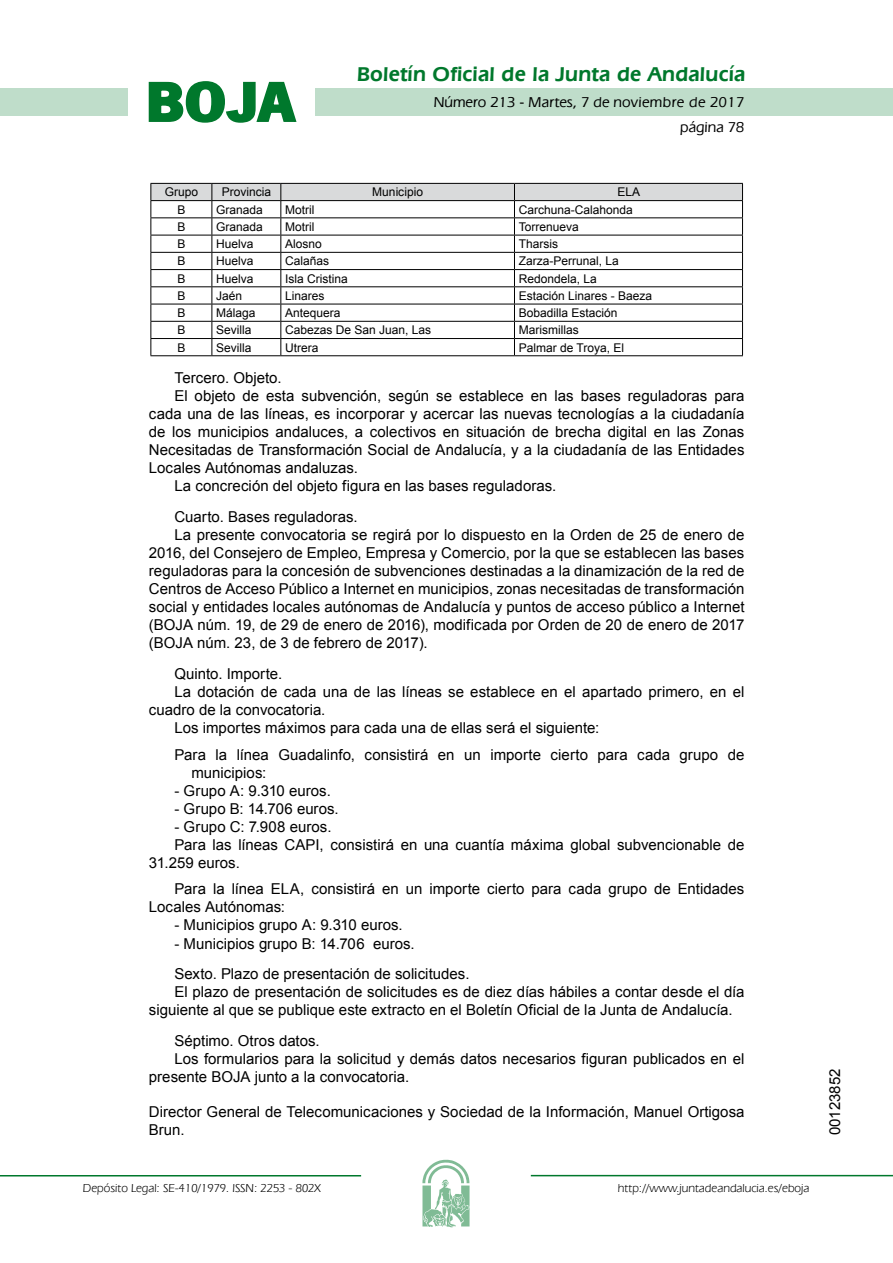
<style>
.page{position:relative;width:893px;height:1263px;background:#fff}
.page>*{position:absolute;margin:0;border:0;box-sizing:border-box;transform-origin:0 0}
.t1{font:700 57.75px "News Got T";color:#00782c;scale:1.14 1}
.t2{font:600 21px "Eras IT Cby BT";letter-spacing:.01em;color:#00782c}
.t3{font:15px/18px "Arial";color:#000}
.t4{font:500 15px/24.5px "Eras IT Cby BT";color:#000;text-align:right}
.t5{font:12px "Arial";color:#000}
.t6{font:12px "Eras IT Cby BT";color:#000}
</style>
<div class="page">
<div style="left:315px;top:88px;width:577px;height:28px;background:#bfddca"></div>
<div style="left:0;top:88px;width:128px;height:28px;background:#bfddca"></div>
<hr style="left:0;top:1175px;width:361px;height:2px;background:#00782c">
<svg style="left:422px;top:1159px;width:47px;height:68px"></svg>
<hr style="left:531px;top:1175px;width:361px;height:1px;background:#00782c">
<svg style="left:148px;top:81px;width:149px;height:42px"></svg>
<svg style="left:150px;top:183px;width:593px;height:172px"></svg>
<hr style="left:150px;top:355px;width:62px;height:1px;background:#000">
<hr style="left:212px;top:355px;width:69px;height:1px;background:#000">
<hr style="left:281px;top:355px;width:233px;height:1px;background:#000">
<hr style="left:514px;top:355px;width:229px;height:1px;background:#000">
<h1 class="t1" style="left:145px;top:68px;width:133px">BOJA</h1>
<h2 class="t2" style="left:357px;top:62px;width:390px">Boletín Oficial de la Junta de Andalucía</h2>
<p class="t4" style="left:434px;top:90px;width:312px">Número 213 - Martes, 7 de noviembre de 2017 página 78</p>
<p class="t5" style="left:165px;top:184px;width:35px">Grupo</p>
<p class="t5" style="left:222px;top:184px;width:51px">Provincia</p>
<p class="t5" style="left:372px;top:184px;width:52px">Municipio</p>
<p class="t5" style="left:617px;top:184px;width:24px">ELA</p>
<p class="t5" style="left:177px;top:202px;width:10px">B</p>
<p class="t5" style="left:216px;top:202px;width:48px">Granada</p>
<p class="t5" style="left:285px;top:202px;width:31px">Motril</p>
<p class="t5" style="left:518px;top:202px;width:116px">Carchuna-Calahonda</p>
<p class="t5" style="left:177px;top:219px;width:10px">B</p>
<p class="t5" style="left:216px;top:219px;width:48px">Granada</p>
<p class="t5" style="left:285px;top:219px;width:31px">Motril</p>
<p class="t5" style="left:518px;top:219px;width:62px">Torrenueva</p>
<p class="t5" style="left:177px;top:236px;width:10px">B</p>
<p class="t5" style="left:216px;top:236px;width:39px">Huelva</p>
<p class="t5" style="left:285px;top:236px;width:38px">Alosno</p>
<p class="t5" style="left:518px;top:236px;width:41px">Tharsis</p>
<p class="t5" style="left:177px;top:253px;width:10px">B</p>
<p class="t5" style="left:216px;top:253px;width:39px">Huelva</p>
<p class="t5" style="left:285px;top:253px;width:46px">Calañas</p>
<p class="t5" style="left:518px;top:253px;width:102px">Zarza-Perrunal, La</p>
<p class="t5" style="left:177px;top:270px;width:10px">B</p>
<p class="t5" style="left:216px;top:270px;width:39px">Huelva</p>
<p class="t5" style="left:285px;top:270px;width:64px">Isla Cristina</p>
<p class="t5" style="left:518px;top:270px;width:80px">Redondela, La</p>
<p class="t5" style="left:177px;top:288px;width:10px">B</p>
<p class="t5" style="left:216px;top:288px;width:28px">Jaén</p>
<p class="t5" style="left:285px;top:288px;width:41px">Linares</p>
<p class="t5" style="left:518px;top:288px;width:135px">Estación Linares - Baeza</p>
<p class="t5" style="left:177px;top:305px;width:10px">B</p>
<p class="t5" style="left:216px;top:305px;width:41px">Málaga</p>
<p class="t5" style="left:285px;top:305px;width:57px">Antequera</p>
<p class="t5" style="left:518px;top:305px;width:100px">Bobadilla Estación</p>
<p class="t5" style="left:177px;top:322px;width:10px">B</p>
<p class="t5" style="left:216px;top:322px;width:37px">Sevilla</p>
<p class="t5" style="left:285px;top:322px;width:148px">Cabezas De San Juan, Las</p>
<p class="t5" style="left:518px;top:322px;width:61px">Marismillas</p>
<p class="t5" style="left:177px;top:339px;width:10px">B</p>
<p class="t5" style="left:216px;top:339px;width:37px">Sevilla</p>
<p class="t5" style="left:285px;top:339px;width:35px">Utrera</p>
<p class="t5" style="left:518px;top:339px;width:107px">Palmar de Troya, El</p>
<p class="t3" style="left:174px;top:368px;width:109px">Tercero. Objeto.</p>
<p class="t3" style="left:174px;top:387px;width:571px">El objeto de esta subvención, según se establece en las bases reguladoras para</p>
<p class="t3" style="left:149px;top:405px;width:597px">cada una de las líneas, es incorporar y acercar las nuevas tecnologías a la ciudadanía</p>
<p class="t3" style="left:149px;top:423px;width:597px">de los municipios andaluces, a colectivos en situación de brecha digital en las Zonas</p>
<p class="t3" style="left:149px;top:441px;width:597px">Necesitadas de Transformación Social de Andalucía, y a la ciudadanía de las Entidades</p>
<p class="t3" style="left:149px;top:459px;width:210px">Locales Autónomas andaluzas.</p>
<p class="t3" style="left:174px;top:477px;width:383px">La concreción del objeto figura en las bases reguladoras.</p>
<p class="t3" style="left:174px;top:508px;width:185px">Cuarto. Bases reguladoras.</p>
<p class="t3" style="left:174px;top:526px;width:571px">La presente convocatoria se regirá por lo dispuesto en la Orden de 25 de enero de</p>
<p class="t3" style="left:149px;top:544px;width:597px">2016, del Consejero de Empleo, Empresa y Comercio, por la que se establecen las bases</p>
<p class="t3" style="left:149px;top:562px;width:597px">reguladoras para la concesión de subvenciones destinadas a la dinamización de la red de</p>
<p class="t3" style="left:149px;top:580px;width:597px">Centros de Acceso Público a Internet en municipios, zonas necesitadas de transformación</p>
<p class="t3" style="left:149px;top:598px;width:597px">social y entidades locales autónomas de Andalucía y puntos de acceso público a Internet</p>
<p class="t3" style="left:149px;top:616px;width:597px">(BOJA núm. 19, de 29 de enero de 2016), modificada por Orden de 20 de enero de 2017</p>
<p class="t3" style="left:149px;top:634px;width:280px">(BOJA núm. 23, de 3 de febrero de 2017).</p>
<p class="t3" style="left:174px;top:665px;width:109px">Quinto. Importe.</p>
<p class="t3" style="left:174px;top:683px;width:571px">La dotación de cada una de las líneas se establece en el apartado primero, en el</p>
<p class="t3" style="left:149px;top:701px;width:178px">cuadro de la convocatoria.</p>
<p class="t3" style="left:174px;top:719px;width:426px">Los importes máximos para cada una de ellas será el siguiente:</p>
<p class="t3" style="left:191px;top:745px;width:554px;text-indent:-17px">Para la línea Guadalinfo, consistirá en un importe cierto para cada grupo de municipios:</p>
<p class="t3" style="left:174px;top:782px;width:158px">- Grupo A: 9.310 euros.</p>
<p class="t3" style="left:174px;top:800px;width:166px">- Grupo B: 14.706 euros.</p>
<p class="t3" style="left:174px;top:818px;width:159px">- Grupo C: 7.908 euros.</p>
<p class="t3" style="left:174px;top:836px;width:571px">Para las líneas CAPI, consistirá en una cuantía máxima global subvencionable de</p>
<p class="t3" style="left:149px;top:854px;width:92px">31.259 euros.</p>
<p class="t3" style="left:149px;top:880px;width:597px;text-indent:26px">Para la línea ELA, consistirá en un importe cierto para cada grupo de Entidades<br>Locales Autónomas:</p>
<p class="t3" style="left:174px;top:916px;width:230px">- Municipios grupo A: 9.310 euros.</p>
<p class="t3" style="left:174px;top:928px;width:296px;line-height:30.8px">- Municipios grupo B: 14.706 euros.<br>Sexto. Plazo de presentación de solicitudes.</p>
<p class="t3" style="left:149px;top:983px;width:597px;text-indent:26px">El plazo de presentación de solicitudes es de diez días hábiles a contar desde el día siguiente al que se publique este extracto en el Boletín Oficial de la Junta de Andalucía.</p>
<p class="t3" style="left:174px;top:1032px;width:147px">Séptimo. Otros datos.</p>
<p class="t3" style="left:174px;top:1050px;width:571px">Los formularios para la solicitud y demás datos necesarios figuran publicados en el</p>
<p class="t3" style="left:149px;top:1068px;width:262px">presente BOJA junto a la convocatoria.</p>
<p class="t3" style="left:149px;top:1103px;width:597px">Director General de Telecomunicaciones y Sociedad de la Información, Manuel Ortigosa<br>Brun.</p>
<p class="t6" style="left:83px;top:1181px;width:239px">Depósito Legal: SE-410/1979. ISSN: 2253 - 802X</p>
<p class="t6" style="left:618px;top:1181px;width:193px">http://www.juntadeandalucia.es/eboja</p>
<p class="t3" style="left:826px;top:1135px;width:68px;rotate:-90deg">00123852</p>
</div>
